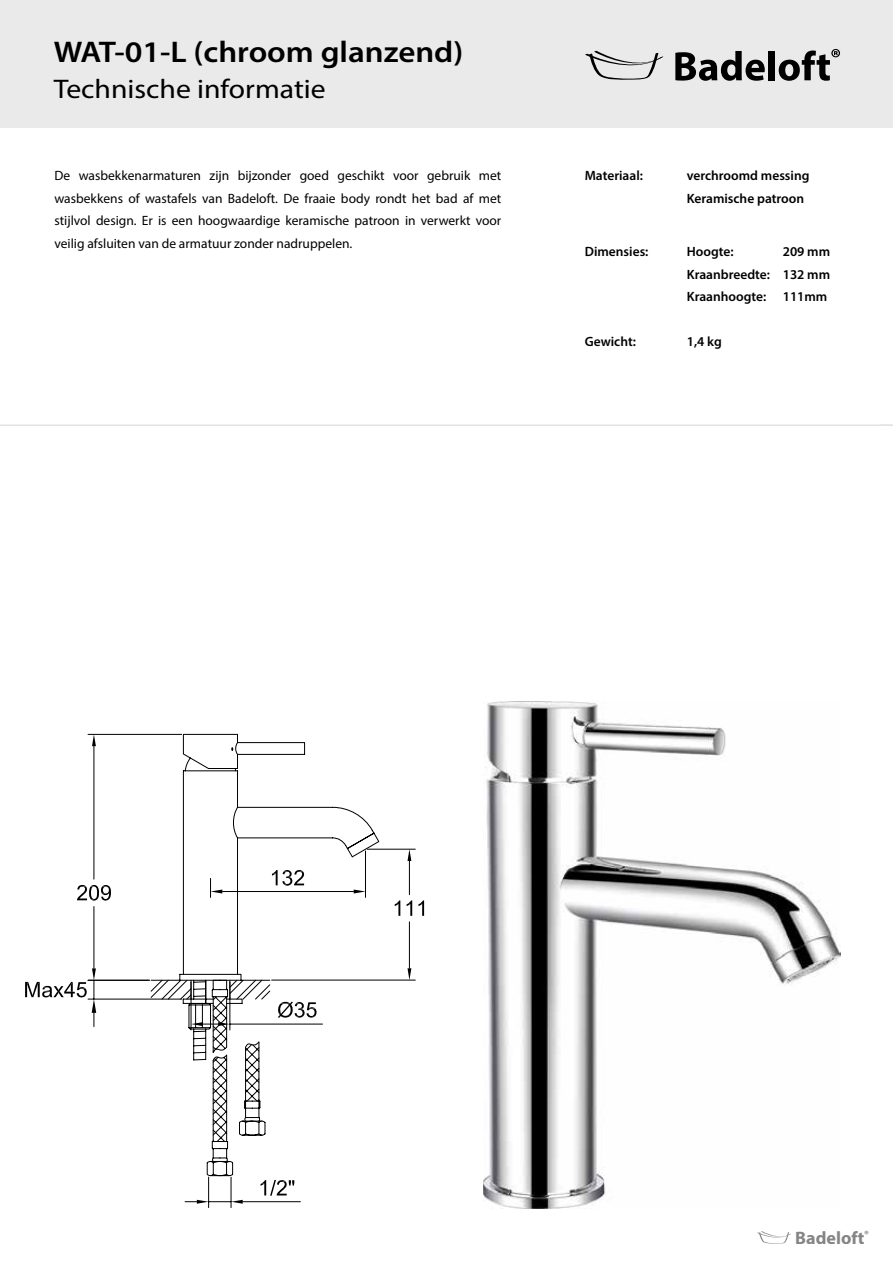
<style>
.page{position:relative;width:893px;height:1263px;background:#fff}
.page>*{position:absolute;margin:0;border:0;box-sizing:border-box;transform-origin:0 0}
.t1{font:600 30px "Myriad Pro";color:#000;scale:1.1 1}
.t2{font:27px "Myriad Pro";color:#000;scale:1.1 1}
.t3{font:700 18px "Myriad Pro";color:#868585}
.t4{font:13.5px/22.5px "Myriad Pro";color:#000;text-align:justify}
.t5{font:600 13.5px/22.5px "Myriad Pro";color:#000}
</style>
<div class="page">
<div style="left:0;top:0;width:893px;height:128px;background:#eaeaea"></div>
<svg style="left:675px;top:51px;width:90px;height:30px"></svg>
<div style="left:768px;top:51px;width:7px;height:29px;background:#000"></div>
<svg style="left:779px;top:49px;width:61px;height:32px"></svg>
<svg style="left:585px;top:50px;width:79px;height:30px"></svg>
<hr style="left:0;top:424px;width:893px;height:2px;background:#e3e3e3">
<svg style="left:757px;top:1231px;width:34px;height:13px"></svg>
<hr style="left:88px;top:999px;width:93px;height:1px;background:#000">
<hr style="left:230px;top:1024px;width:92px;height:1px;background:#000">
<hr style="left:231px;top:1177px;width:1px;height:30px;background:#000">
<hr style="left:208px;top:1177px;width:1px;height:30px;background:#000">
<svg style="left:151px;top:974px;width:166px;height:230px"></svg>
<svg style="left:183px;top:734px;width:122px;height:400px"></svg>
<hr style="left:88px;top:734px;width:94px;height:1px;background:#000">
<hr style="left:88px;top:980px;width:61px;height:1px;background:#000">
<hr style="left:94px;top:746px;width:1px;height:133px;background:#000">
<hr style="left:94px;top:906px;width:1px;height:62px;background:#000">
<svg style="left:92px;top:734px;width:4px;height:12px"></svg>
<svg style="left:25px;top:968px;width:71px;height:58px"></svg>
<svg style="left:77px;top:885px;width:34px;height:16px"></svg>
<hr style="left:365px;top:851px;width:1px;height:46px;background:#000">
<hr style="left:222px;top:891px;width:132px;height:1px;background:#000">
<svg style="left:354px;top:889px;width:11px;height:4px"></svg>
<svg style="left:210px;top:878px;width:12px;height:19px"></svg>
<svg style="left:272px;top:870px;width:33px;height:18px"></svg>
<hr style="left:367px;top:849px;width:48px;height:1px;background:#000">
<hr style="left:272px;top:980px;width:143px;height:1px;background:#000">
<hr style="left:409px;top:861px;width:1px;height:34px;background:#000">
<hr style="left:409px;top:922px;width:1px;height:46px;background:#000">
<svg style="left:407px;top:849px;width:4px;height:12px"></svg>
<svg style="left:407px;top:968px;width:4px;height:12px"></svg>
<svg style="left:395px;top:900px;width:5px;height:16px"></svg>
<svg style="left:407px;top:900px;width:5px;height:16px"></svg>
<svg style="left:418px;top:900px;width:6px;height:16px"></svg>
<svg style="left:231px;top:742px;width:149px;height:116px"></svg>
<img style="left:484px;top:701px;width:356px;height:508px">
<h1 class="t1" style="left:54px;top:32px;width:374px">WAT-01-L (chroom glanzend)</h1>
<h2 class="t2" style="left:54px;top:72px;width:249px">Technische informatie</h2>
<p class="t4" style="left:54px;top:164px;width:448px">De wasbekkenarmaturen zijn bijzonder goed geschikt voor gebruik met wasbekkens of wastafels van Badeloft. De fraaie body rondt het bad af met stijlvol design. Er is een hoogwaardige keramische patroon in verwerkt voor veilig afsluiten van de armatuur zonder nadruppelen.</p>
<p class="t5" style="left:585px;top:164px;width:60px">Materiaal:</p>
<p class="t5" style="left:687px;top:164px;width:124px">verchroomd messing<br>Keramische patroon</p>
<p class="t5" style="left:585px;top:240px;width:65px">Dimensies:</p>
<p class="t5" style="left:687px;top:240px;width:48px">Hoogte:</p>
<p class="t5" style="left:687px;top:240px;width:145px;text-align:justify;text-indent:96px">209 mm Kraanbreedte: 132 mm Kraanhoogte: 111mm</p>
<p class="t5" style="left:585px;top:330px;width:53px">Gewicht:</p>
<p class="t5" style="left:687px;top:330px;width:36px">1,4 kg</p>
<h3 class="t3" style="left:795px;top:1226px;width:75px">Badeloft<sup>®</sup></h3>
</div>
